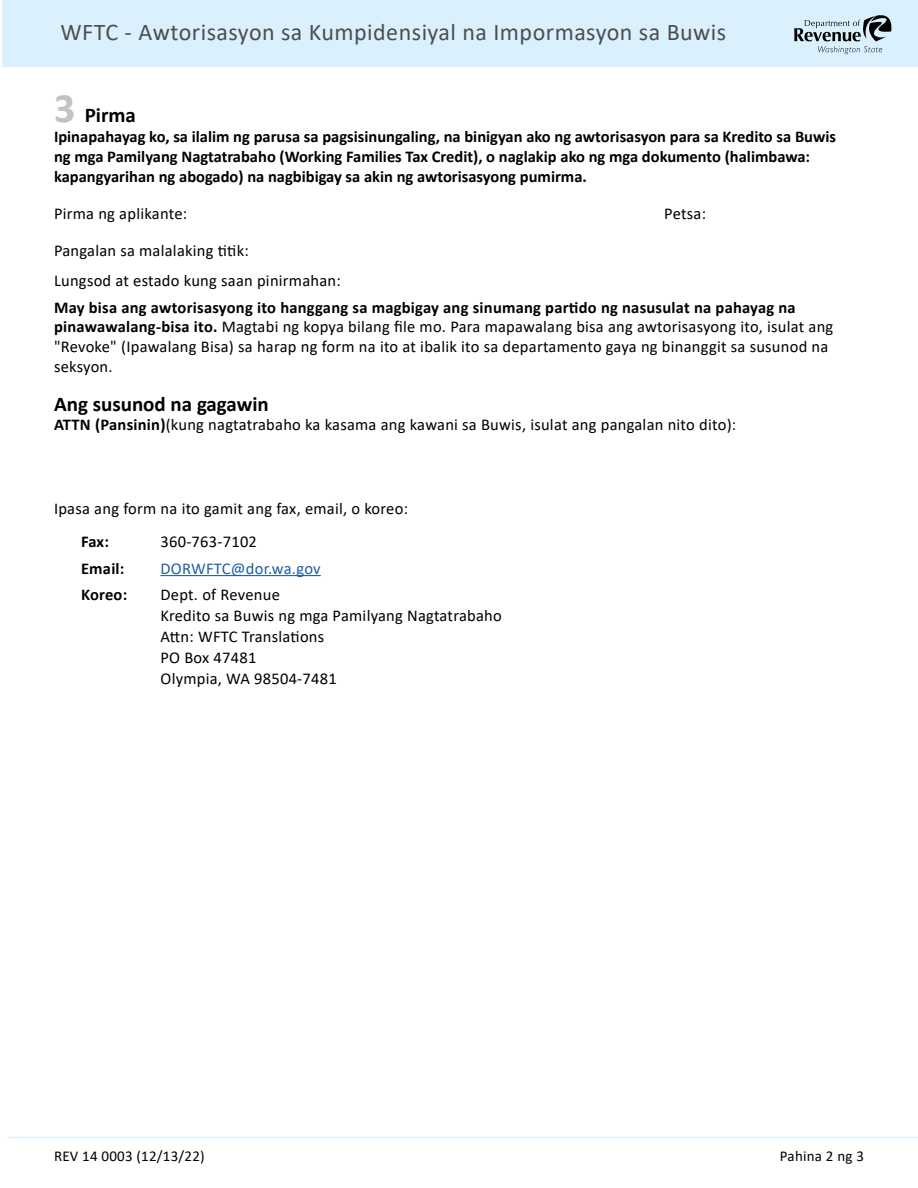
<style>
.page{position:relative;width:918px;height:1188px;background:#fff}
.page>*{position:absolute;margin:0;border:0;box-sizing:border-box;transform-origin:0 0}
.t1{font:24px "Calibri";letter-spacing:.02em;color:#4d4d4f}
.Heading_2{font:700 21px "Calibri";color:#000}
.Normal__P{font:16.5px/21px "Calibri";letter-spacing:.015em;color:#000}
.Normal__P-2{font:700 16.5px/19.8px "Calibri";color:#000}
.Normal__P-3{font:16.5px "Calibri";letter-spacing:.015em;color:#215e9e}
.t2{font:15px "Calibri";letter-spacing:.015em;color:#000}
.s1{font-size:42px;color:#c0c2c4}
.s2{font-weight:700}
</style>
<div class="page">
<div style="left:2px;top:0;width:916px;height:66px;background:#daf1fd"></div>
<svg style="left:794px;top:15px;width:98px;height:39px"></svg>
<hr style="left:8px;top:1137px;width:910px;height:1px;background:#daf1fd">
<hr style="left:160px;top:575px;width:161px;height:1px;background:#215e9e">
<h1 class="t1" style="left:60px;top:15px;width:667px">WFTC - Awtorisasyon sa Kumpidensiyal na Impormasyon sa Buwis</h1>
<h2 class="Heading_2" style="left:54px;top:100px;width:84px"><span class="s1">3</span> Pirma</h2>
<p class="Normal__P-2" style="left:54px;top:126px;width:784px">Ipinapahayag ko, sa ilalim ng parusa sa pagsisinungaling, na binigyan ako ng awtorisasyon para sa Kredito sa Buwis ng mga Pamilyang Nagtatrabaho (Working Families Tax Credit), o naglakip ako ng mga dokumento (halimbawa: kapangyarihan ng abogado) na nagbibigay sa akin ng awtorisasyong pumirma.</p>
<p class="Normal__P" style="left:54px;top:202px;width:135px">Pirma ng aplikante:</p>
<p class="Normal__P" style="left:664px;top:202px;width:43px">Petsa:</p>
<p class="Normal__P" style="left:54px;top:235px;width:288px;line-height:30.3px">Pangalan sa malalaking titik:<br>Lungsod at estado kung saan pinirmahan:</p>
<p class="Normal__P" style="left:54px;top:297px;width:781px;line-height:19.8px"><span class="s2">May bisa ang awtorisasyong ito hanggang sa magbigay ang sinumang partido ng nasusulat na pahayag na pinawawalang-bisa ito.</span> Magtabi ng kopya bilang file mo. Para mapawalang bisa ang awtorisasyong ito, isulat ang "Revoke" (Ipawalang Bisa) sa harap ng form na ito at ibalik ito sa departamento gaya ng binanggit sa susunod na seksyon.</p>
<h2 class="Heading_2" style="left:54px;top:389px;width:216px">Ang susunod na gagawin</h2>
<p class="Normal__P" style="left:54px;top:414px;width:684px"><span class="s2">ATTN (Pansinin)</span>(kung nagtatrabaho ka kasama ang kawani sa Buwis, isulat ang pangalan nito dito):</p>
<p class="Normal__P" style="left:54px;top:497px;width:356px">Ipasa ang form na ito gamit ang fax, email, o koreo:</p>
<p class="Normal__P-2" style="left:81px;top:532px;width:29px">Fax:</p>
<p class="Normal__P" style="left:161px;top:531px;width:98px">360-763-7102</p>
<p class="Normal__P-2" style="left:81px;top:558px;width:45px">Email:</p>
<p class="Normal__P-3" style="left:160px;top:557px;width:162px">DORWFTC@dor.wa.gov</p>
<p class="Normal__P-2" style="left:81px;top:585px;width:48px">Koreo:</p>
<p class="Normal__P" style="left:160px;top:584px;width:343px">Dept. of Revenue<br>Kredito sa Buwis ng mga Pamilyang Nagtatrabaho<br>Attn: WFTC Translations<br>PO Box 47481<br>Olympia, WA 98504-7481</p>
<p class="t2" style="left:54px;top:1145px;width:152px">REV 14 0003 (12/13/22)</p>
<p class="t2" style="left:780px;top:1145px;width:86px">Pahina 2 ng 3</p>
</div>
